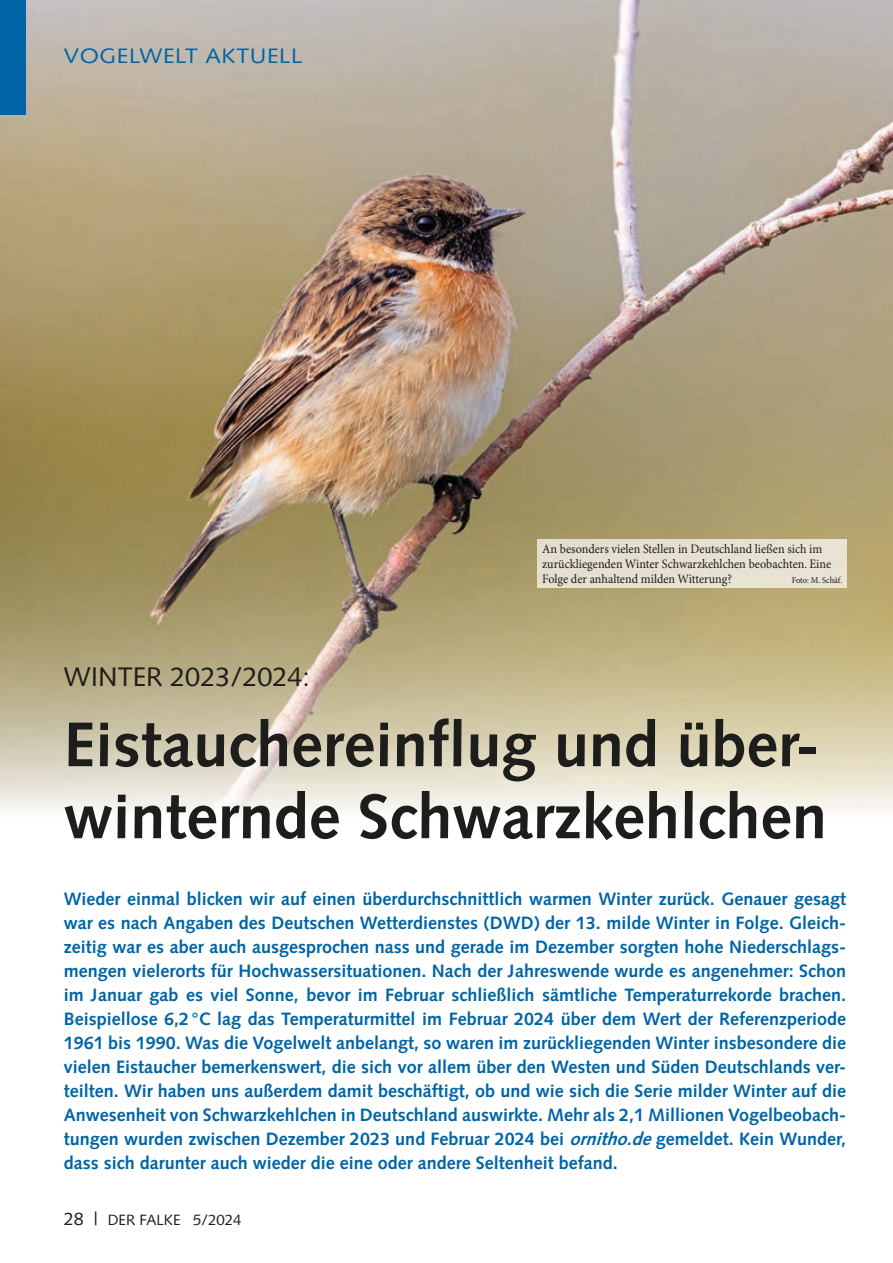
<style>
.page{position:relative;width:893px;height:1263px;background:#fff}
.page>*{position:absolute;margin:0;border:0;box-sizing:border-box;transform-origin:0 0}
.t1{font:700 63px/72px "Syntax LT Std";color:#1d1d1b}
.t2{font:27px "Syntax LT Std";color:#1d1d1b}
.t3{font:21px "Syntax LT Std";letter-spacing:.025em;color:#0064a6;scale:1.1 1}
.t4{font:700 18px/24px "Syntax LT Std";color:#0064a6;text-align:justify}
.t5{font:15px "Syntax LT Std";color:#1d1d1b}
.t6{font:12.75px/15.3px "Minion Pro";color:#1d1d1b;scale:.95 1}
.t7{font:9px "Minion Pro";letter-spacing:-.005em;color:#1d1d1b;scale:.95 1}
.s1{font-style:italic}
.s2{font-size:18px}
</style>
<div class="page">
<img style="left:0;top:0;width:893px;height:813px">
<div style="left:64px;top:48px;width:238px;height:15px;background:#c1b8ae"></div>
<div style="left:0;top:0;width:26px;height:115px;background:#0064a6"></div>
<div style="left:538px;top:539px;width:308px;height:48px;background:#e6e0d2"></div>
<p class="t3" style="left:64px;top:43px;width:219px">VOGELWELT AKTUELL</p>
<h2 class="t2" style="left:64px;top:660px;width:248px">WINTER 2023/2024:</h2>
<p class="t6" style="left:542px;top:541px;width:306px">An besonders vielen Stellen in Deutschland ließen sich im zurückliegenden Winter Schwarzkehlchen beobachten. Eine<br>Folge der anhaltend milden Witterung?</p>
<p class="t7" style="left:792px;top:575px;width:55px">Foto: M. Schäf.</p>
<h1 class="t1" style="left:64px;top:709px;width:765px">Eistauchereinflug und über&shy;winternde Schwarzkehlchen</h1>
<p class="t4" style="left:64px;top:887px;width:784px">Wieder einmal blicken wir auf einen überdurchschnittlich warmen Winter zurück. Genauer gesagt war es nach Angaben des Deutschen Wetterdienstes (DWD) der 13. milde Winter in Folge. Gleich&shy;zeitig war es aber auch ausgesprochen nass und gerade im Dezember sorgten hohe Niederschlags&shy;mengen vielerorts für Hochwassersituationen. Nach der Jahreswende wurde es angenehmer: Schon im Januar gab es viel Sonne, bevor im Februar schließlich sämtliche Temperaturrekorde brachen.<br>Beispiellose 6,2°C lag das Temperaturmittel im Februar 2024 über dem Wert der Referenzperiode 1961 bis 1990. Was die Vogelwelt anbelangt, so waren im zurückliegenden Winter insbesondere die vielen Eistaucher bemerkenswert, die sich vor allem über den Westen und Süden Deutschlands ver&shy;teilten. Wir haben uns außerdem damit beschäftigt, ob und wie sich die Serie milder Winter auf die Anwesenheit von Schwarzkehlchen in Deutschland auswirkte. Mehr als 2,1 Millionen Vogelbeobach&shy;tungen wurden zwischen Dezember 2023 und Februar 2024 bei <span class="s1">ornitho.de</span>gemeldet. Kein Wunder, dass sich darunter auch wieder die eine oder andere Seltenheit befand.</p>
<p class="t5" style="left:64px;top:1211px;width:179px"><span class="s2">28 |</span> DER FALKE 5/2024</p>
</div>
